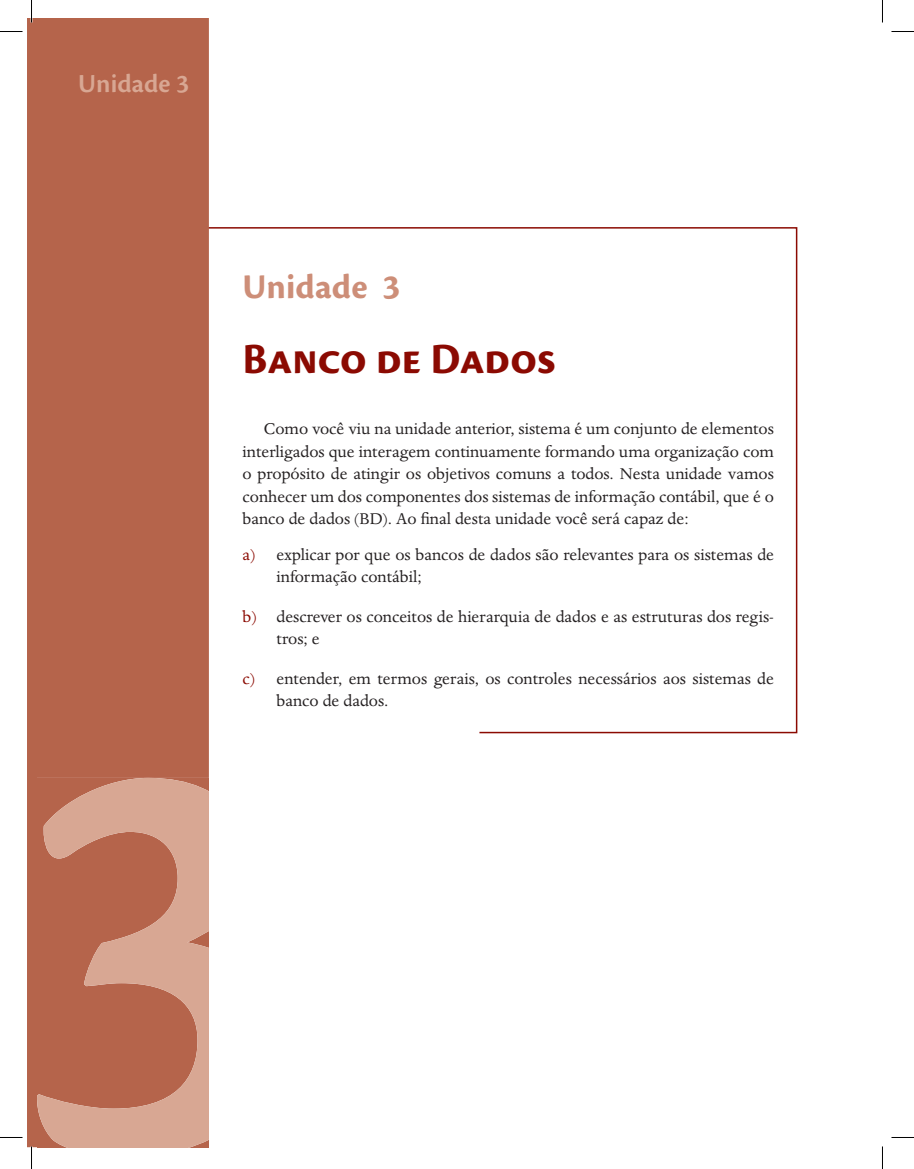
<style>
.page{position:relative;width:914px;height:1169px;background:#fff}
.page>*{position:absolute;margin:0;border:0;box-sizing:border-box;transform-origin:0 0}
.t1{font:700 45px "Cronos Pro";letter-spacing:-.005em;color:#8b0a02}
.t2{font:700 36px "Cronos Pro";color:#cd8e78}
.t3{font:600 27px "Cronos Pro";color:#d8a793}
.t4{font:18px/22.5px "Dante MT Std";color:#231f20}
.s1{color:#8b0a02}
</style>
<div class="page">
<svg style="left:209px;top:227px;width:589px;height:507px"></svg>
<div style="left:27px;top:18px;width:182px;height:1129px;background:#b5644b"></div>
<div style="left:80px;top:73px;width:108px;height:19px;background:#b5644b"></div>
<svg style="left:37px;top:778px;width:172px;height:369px;fill:#b5644b"></svg>
<svg style="left:0;top:31px;width:22px;height:1px"></svg>
<svg style="left:891px;top:31px;width:22px;height:1px"></svg>
<svg style="left:0;top:1137px;width:22px;height:1px"></svg>
<svg style="left:891px;top:1137px;width:22px;height:1px"></svg>
<svg style="left:31px;top:0;width:1px;height:23px"></svg>
<svg style="left:31px;top:1146px;width:1px;height:23px"></svg>
<svg style="left:882px;top:0;width:1px;height:23px"></svg>
<svg style="left:882px;top:1146px;width:1px;height:23px"></svg>
<h3 class="t3" style="left:78px;top:68px;width:112px">Unidade 3</h3>
<h2 class="t2" style="left:242px;top:266px;width:159px">Unidade 3</h2>
<h1 class="t1" style="left:242px;top:333px;width:315px">Banco de Dados</h1>
<p class="t4" style="left:242px;top:418px;width:533px;text-align:justify;text-indent:21px">Como você viu na unidade anterior, sistema é um conjunto de elementos interligados que interagem continuamente formando uma organização com o propósito de atingir os objetivos comuns a todos. Nesta unidade vamos conhecer um dos componentes dos sistemas de informação contábil, que é o banco de dados (BD). Ao final desta unidade você será capaz de:</p>
<p class="t4" style="left:276px;top:543px;width:499px;text-indent:-34px"><span class="s1">a)</span> explicar por que os bancos de dados são relevantes para os sistemas de informação contábil;</p>
<p class="t4" style="left:276px;top:605px;width:499px;text-indent:-34px"><span class="s1">b)</span> descrever os conceitos de hierarquia de dados e as estruturas dos regis&shy;tros; e</p>
<p class="t4" style="left:276px;top:667px;width:499px;text-indent:-34px"><span class="s1">c)</span> entender, em termos gerais, os controles necessários aos sistemas de banco de dados.</p>
</div>
